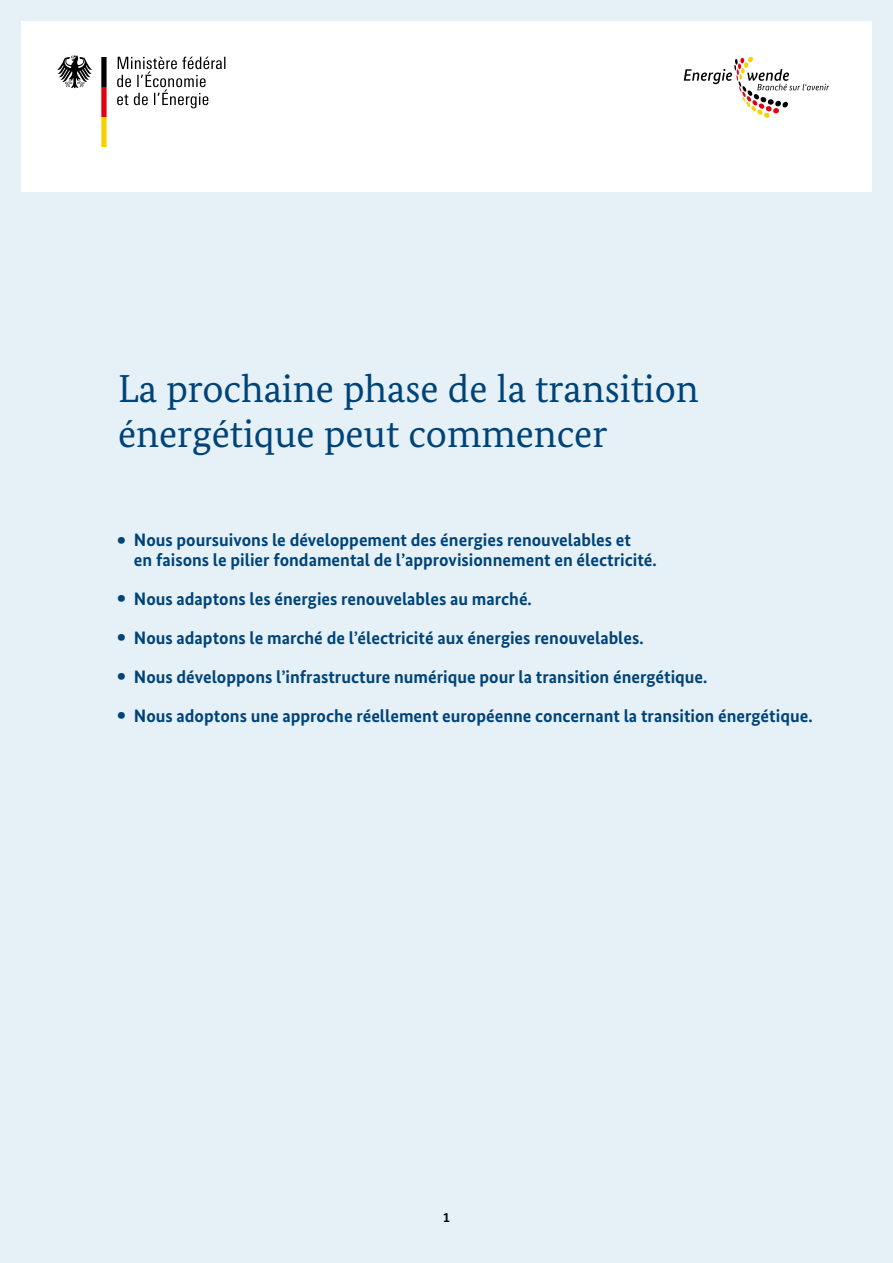
<style>
.page{position:relative;width:893px;height:1263px;background:#e5f0f7}
.page>*{position:absolute;margin:0;border:0;box-sizing:border-box;transform-origin:0 0}
.t1{font:39px/45px "Bundes Serif";color:#004377}
.t2{font:700 18px/19.5px "Bundes Sans";color:#004377}
.t3{font:700 13.5px "Bundes Sans";color:#000}
.s1{font-size:24px}
</style>
<div class="page">
<div style="left:21px;top:21px;width:851px;height:170px;background:#fff"></div>
<svg style="left:57px;top:56px;width:35px;height:32px"></svg>
<svg style="left:101px;top:57px;width:6px;height:90px"></svg>
<svg style="left:117px;top:57px;width:108px;height:51px"></svg>
<svg style="left:684px;top:57px;width:145px;height:61px"></svg>
<h1 class="t1" style="left:118px;top:366px;width:582px">La prochaine phase de la transition énergétique peut commencer</h1>
<p class="t2" style="left:134px;top:530px;width:524px;text-indent:-17px"><span class="s1">•</span> Nous poursuivons le développement des énergies renouvelables et<br>en faisons le pilier fondamental de l’approvisionnement en électricité.</p>
<p class="t2" style="left:117px;top:588px;width:416px"><span class="s1">•</span> Nous adaptons les énergies renouvelables au marché.</p>
<p class="t2" style="left:117px;top:627px;width:528px"><span class="s1">•</span> Nous adaptons le marché de l’électricité aux énergies renouvelables.</p>
<p class="t2" style="left:117px;top:666px;width:592px"><span class="s1">•</span> Nous développons l’infrastructure numérique pour la transition énergétique.</p>
<p class="t2" style="left:117px;top:705px;width:697px"><span class="s1">•</span> Nous adoptons une approche réellement européenne concernant la transition énergétique.</p>
<p class="t3" style="left:443px;top:1209px;width:8px">1</p>
</div>
